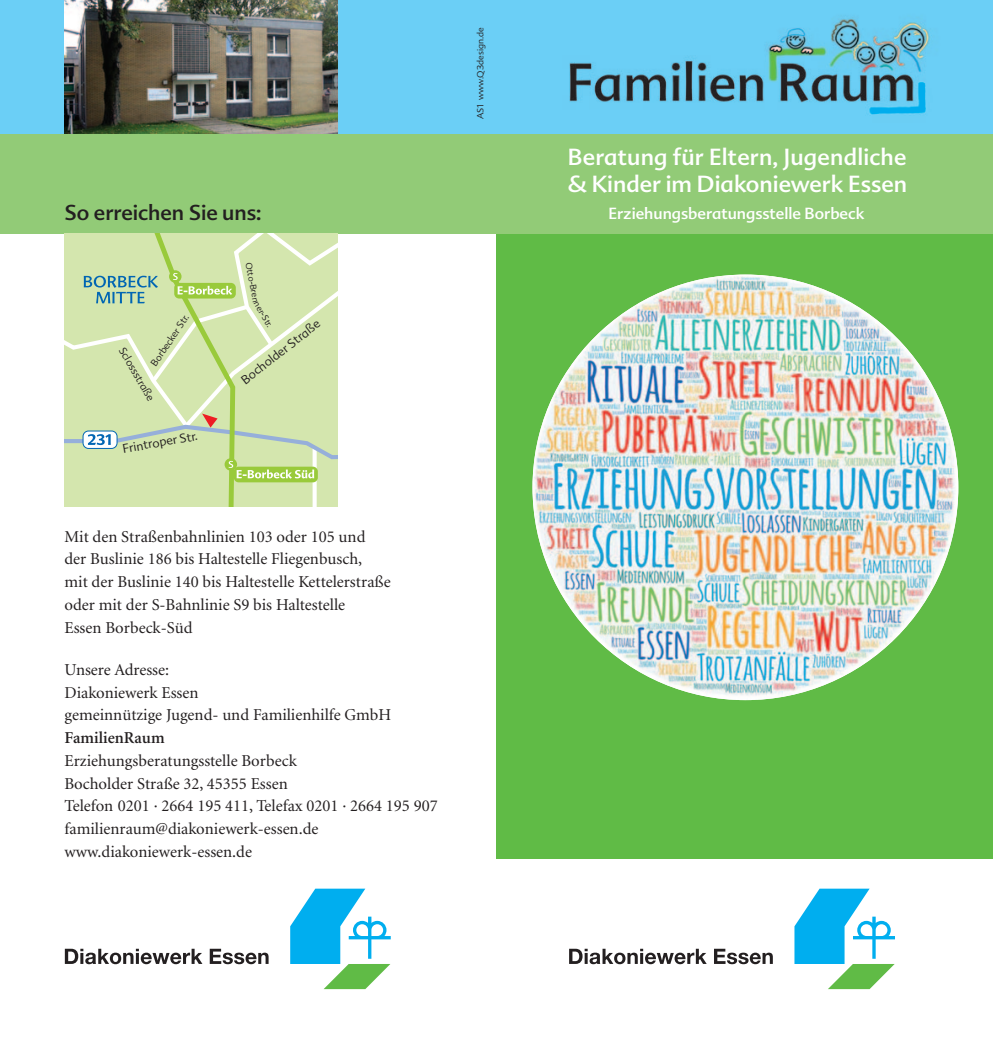
<style>
.page{position:relative;width:993px;height:1042px;background:#fff}
.page>*{position:absolute;margin:0;border:0;box-sizing:border-box;transform-origin:0 0}
.t1{font:22.75px/27.3px "Advert";letter-spacing:.01em;color:#fff}
.t2{font:21px "Advert";color:#231f20}
.t3{font:16.62px/22.8px "Minion";color:#231f20}
.t4{font:600 16.62px "Minion";color:#231f20}
.t5{font:15.75px "Advert";color:#fff}
.t6{font:300 12.25px "Advert";color:#231f20}
.t7{font:300 10.5px "Advert";color:#231f20}
.t8{font:300 9.62px "Advert";color:#231f20}
.t9{font:300 8.75px "Advert";color:#231f20}
</style>
<div class="page">
<div style="left:496px;top:233px;width:496px;height:625px;background:#60bb46"></div>
<div style="left:0;top:134px;width:992px;height:99px;background:#92cb77"></div>
<div style="left:0;top:0;width:496px;height:134px;background:#6bcff6"></div>
<svg style="left:65px;top:949px;width:137px;height:15px"></svg>
<svg style="left:210px;top:949px;width:58px;height:15px"></svg>
<svg style="left:290px;top:888px;width:100px;height:101px"></svg>
<svg style="left:569px;top:949px;width:137px;height:15px"></svg>
<svg style="left:714px;top:949px;width:58px;height:15px"></svg>
<svg style="left:794px;top:888px;width:100px;height:101px"></svg>
<img style="left:64px;top:0;width:273px;height:134px">
<svg style="left:312px;top:492px;width:1px;height:14px"></svg>
<div style="left:140px;top:492px;width:171px;height:14px;background:#d4e6ae"></div>
<svg style="left:64px;top:233px;width:273px;height:259px;background:#cfe3ac"></svg>
<img style="left:532px;top:275px;width:425px;height:425px;border-radius:50%">
<img style="left:496px;top:0;width:496px;height:134px">
<p class="t2" style="left:64px;top:203px;width:199px">So erreichen Sie uns:</p>
<p class="t8" style="left:150px;top:363px;width:62px;rotate:-56deg">Borbecker Str.</p>
<p class="t7" style="left:125px;top:346px;width:61px;rotate:60deg">Sclossstraße</p>
<p class="t6" style="left:122px;top:444px;width:77px;rotate:-10deg">Frintroper Str.</p>
<p class="t9" style="left:252px;top:261px;width:42px;rotate:79deg">Otto-Bren</p>
<p class="t9" style="left:259px;top:300px;width:30px;rotate:60deg">ner-Str.</p>
<p class="t6" style="left:239px;top:377px;width:98px;rotate:-38deg">Bocholder Straße</p>
<p class="t3" style="left:64px;top:526px;width:302px">Mit den Straßenbahnlinien 103 oder 105 und</p>
<p class="t3" style="left:64px;top:549px;width:299px">der Buslinie 186 bis Haltestelle Fliegenbusch,</p>
<p class="t3" style="left:64px;top:572px;width:327px">mit der Buslinie 140 bis Haltestelle Kettelerstraße</p>
<p class="t3" style="left:64px;top:595px;width:282px">oder mit der S-Bahnlinie S9 bis Haltestelle</p>
<p class="t3" style="left:64px;top:617px;width:129px">Essen Borbeck-Süd</p>
<p class="t3" style="left:64px;top:659px;width:106px">Unsere Adresse:</p>
<p class="t3" style="left:64px;top:682px;width:135px">Diakoniewerk Essen</p>
<p class="t3" style="left:64px;top:705px;width:328px">gemeinnützige Jugend- und Familienhilfe GmbH</p>
<p class="t4" style="left:64px;top:731px;width:102px">FamilienRaum</p>
<p class="t3" style="left:64px;top:750px;width:234px">Erziehungsberatungsstelle Borbeck</p>
<p class="t3" style="left:64px;top:773px;width:225px">Bocholder Straße 32, 45355 Essen</p>
<p class="t3" style="left:64px;top:796px;width:374px">Telefon 0201 · 2664 195 411, Telefax 0201 · 2664 195 907</p>
<p class="t3" style="left:64px;top:819px;width:255px">familienraum@diakoniewerk-essen.de www.diakoniewerk-essen.de</p>
<p class="t9" style="left:476px;top:119px;width:93px;rotate:-90deg">AS1 www.Q3design.de</p>
<p class="t1" style="left:567px;top:144px;width:340px">Beratung für Eltern, Jugendliche &amp; Kinder im Diakoniewerk Essen</p>
<p class="t5" style="left:608px;top:206px;width:257px">Erziehungsberatungsstelle Borbeck</p>
</div>
